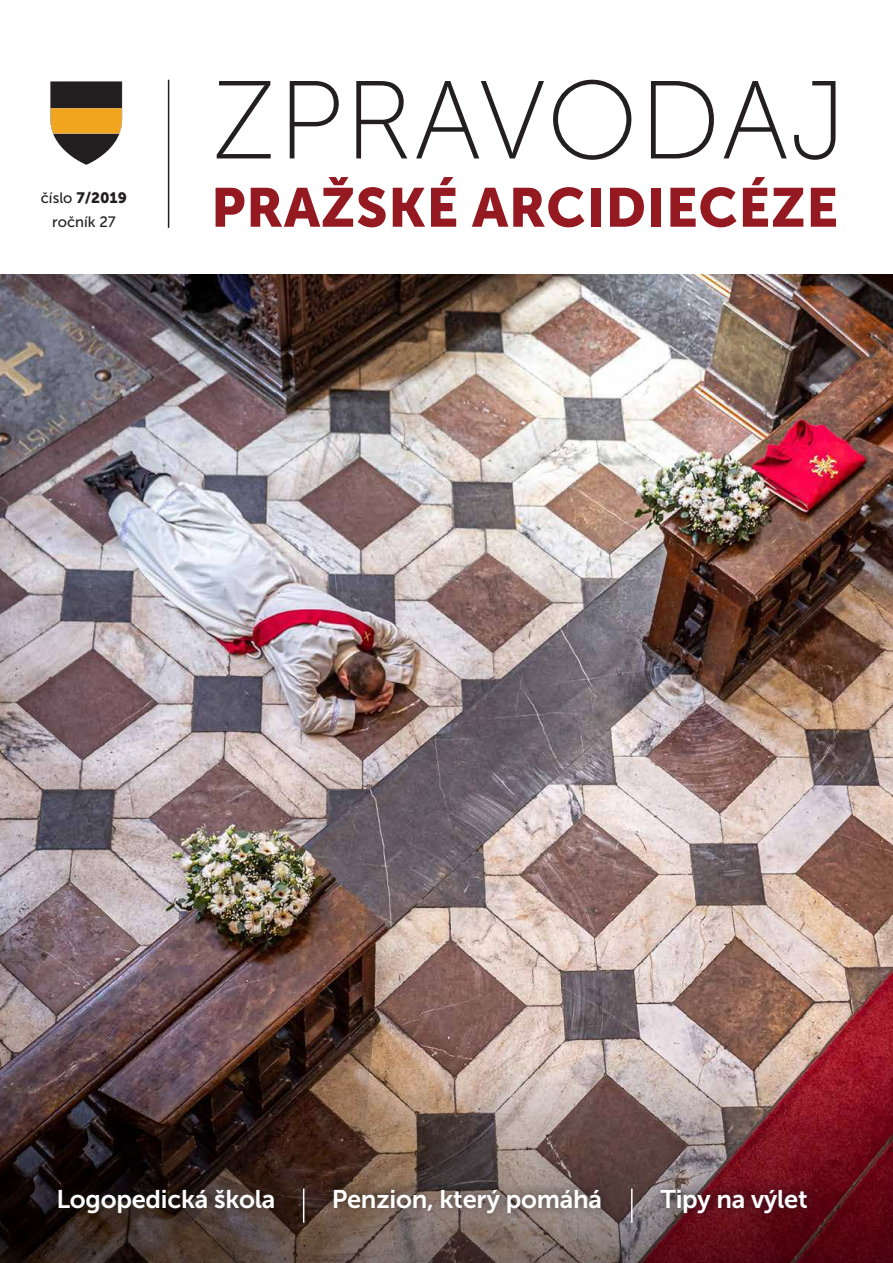
<style>
.page{position:relative;width:893px;height:1263px;background:#fff}
.page>*{position:absolute;margin:0;border:0;box-sizing:border-box;transform-origin:0 0}
.t1{font:110.7px "Museo Sans 100";letter-spacing:.01em;color:#231f20}
.t2{font:54.45px "Museo Sans 900";letter-spacing:.01em;color:#941920}
.t3{font:25.5px "Museo Sans 700";letter-spacing:-.01em;color:#fff}
.t4{font:15px "Museo Sans 900";color:#231f20}
.t5{font:15px "Museo Sans 500";color:#231f20}
.s1{font-family:"Museo Sans 500"}
</style>
<div class="page">
<img style="left:0;top:274px;width:893px;height:783px">
<img style="left:0;top:1057px;width:893px;height:206px">
<svg style="left:50px;top:81px;width:73px;height:84px"></svg>
<hr style="left:168px;top:80px;width:1px;height:148px;background:#231f20">
<div style="left:47px;top:1178px;width:239px;height:46px;background:#1d1918;opacity:.75"></div>
<div style="left:322px;top:1178px;width:290px;height:46px;background:#1d1918;opacity:.75"></div>
<hr style="left:303px;top:1188px;width:1px;height:35px;background:#fff">
<hr style="left:631px;top:1188px;width:2px;height:35px;background:#fff">
<div style="left:649px;top:1178px;width:168px;height:46px;background:#1d1918;opacity:.75"></div>
<p class="t4" style="left:41px;top:189px;width:88px"><span class="s1">číslo</span> 7/2019</p>
<p class="t5" style="left:52px;top:213px;width:65px">ročník 27</p>
<h1 class="t1" style="left:212px;top:62px;width:636px">ZPRAVODAJ</h1>
<h2 class="t2" style="left:211px;top:177px;width:629px">PRAŽSKÉ ARCIDIECÉZE</h2>
<p class="t3" style="left:56px;top:1185px;width:221px">Logopedická škola</p>
<p class="t3" style="left:332px;top:1185px;width:272px">Penzion, který pomáhá</p>
<p class="t3" style="left:661px;top:1185px;width:149px">Tipy na výlet</p>
</div>
